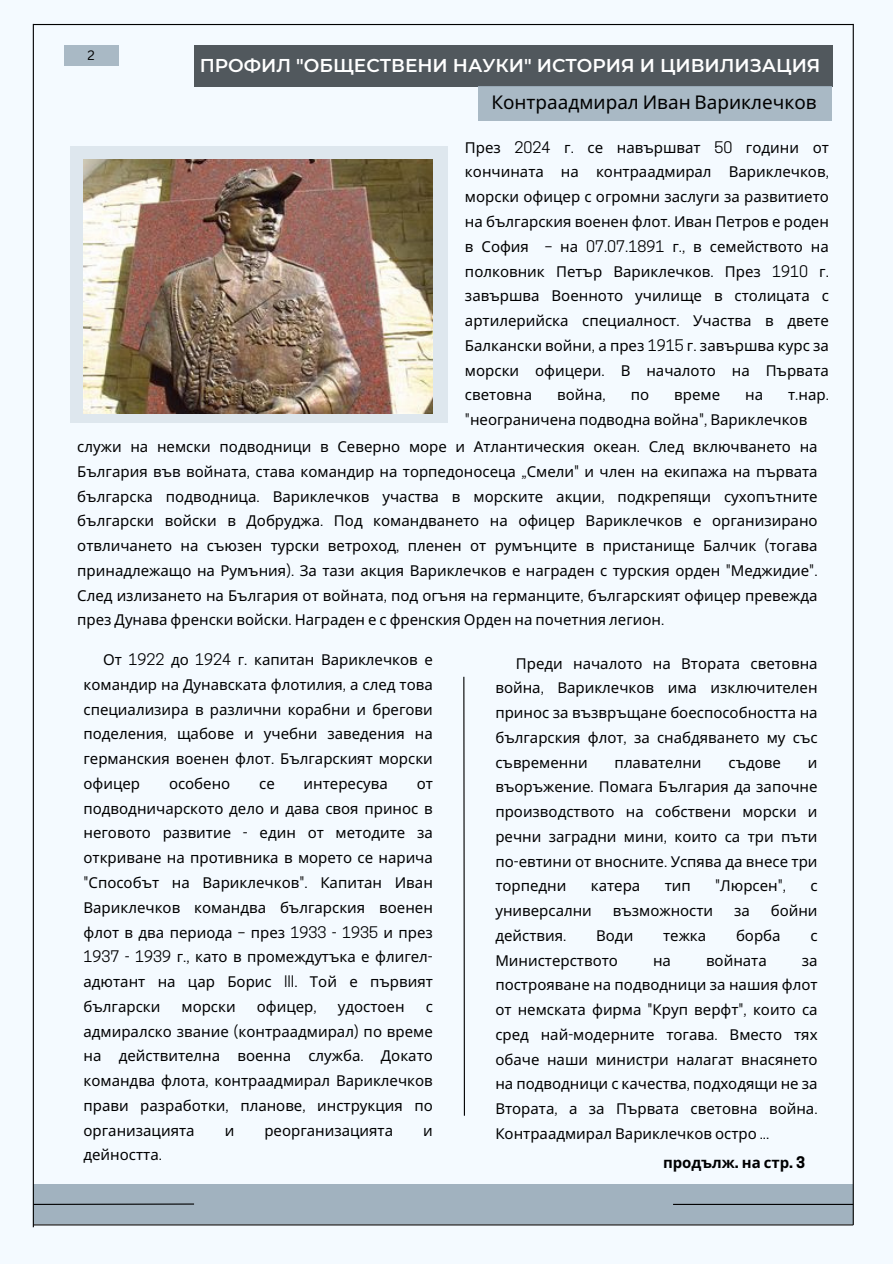
<style>
.page{position:relative;width:893px;height:1264px;background:#fff}
.page>*{position:absolute;margin:0;border:0;box-sizing:border-box;transform-origin:0 0}
.t1{font:18.9px "Noto Sans";color:#000}
.t2{font:600 18.45px "Montserrat";color:#fff}
.t3{font:15px/24.8px "Noto Sans";color:#000;text-align:justify}
.t4{font:700 15px "Noto Sans";color:#000}
.t5{font:13.35px "Canva Sans";color:#000}
.s1{font-family:"Cooper Hewitt"}
</style>
<div class="page">
<div style="left:0;top:0;width:892px;height:1263px;background:#f4faff"></div>
<div style="left:33px;top:1184px;width:819px;height:39px;background:#a1b2bf"></div>
<hr style="left:33px;top:1203px;width:161px;height:1px;background:#000">
<hr style="left:673px;top:1203px;width:180px;height:1px;background:#000">
<hr style="left:33px;top:24px;width:820px;height:1px;background:#000">
<hr style="left:33px;top:24px;width:1px;height:1203px;background:#000">
<hr style="left:852px;top:24px;width:1px;height:1200px;background:#000">
<hr style="left:33px;top:1224px;width:820px;height:1px;background:#000">
<svg style="left:463px;top:676px;width:2px;height:440px"></svg>
<div style="left:70px;top:146px;width:377px;height:277px;background:#dee7ee"></div>
<div style="left:64px;top:45px;width:54px;height:20px;background:#a9b9c5"></div>
<div style="left:194px;top:45px;width:638px;height:42px;background:#51585d"></div>
<div style="left:478px;top:86px;width:353px;height:35px;background:#a9b9c5"></div>
<img style="left:84px;top:159px;width:349px;height:254px">
<p class="t5" style="left:87px;top:46px;width:9px">2</p>
<p class="t2" style="left:200px;top:54px;width:622px">ПРОФИЛ "ОБЩЕСТВЕНИ НАУКИ" ИСТОРИЯ И ЦИВИЛИЗАЦИЯ</p>
<p class="t1" style="left:491px;top:89px;width:327px">Контраадмирал Иван Вариклечков</p>
<h1 class="t3" style="left:465px;top:134px;width:365px">През <span class="s1">2024</span> г<span class="s1">.</span> се навършват <span class="s1">50</span> години от кончината на контраадмирал Вариклечков<span class="s1">, </span>морски офицер с огромни заслуги за развитието на българския военен флот<span class="s1">.</span> Иван Петров е роден в София <span class="s1">–</span> на <span class="s1">07.07.1891</span> г<span class="s1">.,</span> в семейството на полковник Петър Вариклечков<span class="s1">.</span> През <span class="s1">1910</span> г<span class="s1">. </span>завършва Военното училище в столицата с артилерийска специалност<span class="s1">.</span> Участва в двете Балкански войни<span class="s1">,</span> а през <span class="s1">1915</span> г<span class="s1">.</span> завършва курс за морски офицери<span class="s1">.</span> В началото на Първата световна</h1>
<h1 class="t3" style="left:557px;top:382px;width:50px">война<span class="s1">,</span></h1>
<h1 class="t3" style="left:630px;top:382px;width:20px">по</h1>
<h1 class="t3" style="left:674px;top:382px;width:47px">време</h1>
<h1 class="t3" style="left:745px;top:382px;width:19px">на</h1>
<h1 class="t3" style="left:465px;top:382px;width:365px;text-indent:323px">т<span class="s1">.</span>нар<span class="s1">. "</span>неограничена подводна война<span class="s1">",</span> Вариклечков</h1>
<p class="t3" style="left:77px;top:434px;width:741px">служи на немски подводници в Северно море и Атлантическия океан<span class="s1">.</span> След включването на България във войната<span class="s1">,</span> става командир на торпедоносеца <span class="s1">„</span>Смели<span class="s1">"</span> и член на екипажа на първата българска подводница<span class="s1">.</span> Вариклечков участва в морските акции<span class="s1">,</span> подкрепящи сухопътните български войски в Добруджа<span class="s1">.</span> Под командването на офицер Вариклечков е организирано отвличането на съюзен турски ветроход<span class="s1">,</span> пленен от румънците в пристанище Балчик <span class="s1">(</span>тогава принадлежащо на Румъния<span class="s1">).</span> За тази акция Вариклечков е награден с турския орден <span class="s1">"</span>Меджидие<span class="s1">".<br></span>След излизането на България от войната<span class="s1">,</span> под огъня на германците<span class="s1">,</span> българският офицер превежда през Дунава френски войски<span class="s1">.</span> Награден е с френския Орден на почетния легион<span class="s1">.</span></p>
<p class="t3" style="left:83px;top:647px;width:351px;text-indent:20px">От <span class="s1">1922</span> до <span class="s1">1924</span> г<span class="s1">.</span> капитан Вариклечков е командир на Дунавската флотилия<span class="s1">,</span> а след това специализира в различни корабни и брегови поделения<span class="s1">,</span> щабове и учебни заведения на германския военен флот<span class="s1">.</span> Българският морски офицер</p>
<p class="t3" style="left:495px;top:650px;width:324px;text-indent:21px">Преди началото на Втората световна война<span class="s1">,</span> Вариклечков има изключителен принос за възвръщане боеспособността на българския флот<span class="s1">,</span> за снабдяването му със съвременни</p>
<p class="t3" style="left:614px;top:749px;width:88px">плавателни</p>
<p class="t3" style="left:728px;top:749px;width:54px">съдове</p>
<p class="t3" style="left:495px;top:749px;width:324px;text-indent:312px">и въоръжение<span class="s1">.</span> Помага България да започне производството на собствени морски и речни заградни мини<span class="s1">,</span> които са три пъти по<span class="s1">-</span>евтини от вносните<span class="s1">.</span> Успява да внесе три торпедни</p>
<p class="t3" style="left:169px;top:770px;width:63px">особено</p>
<p class="t3" style="left:259px;top:770px;width:17px">се</p>
<p class="t3" style="left:303px;top:770px;width:86px">интересува</p>
<p class="t3" style="left:83px;top:770px;width:351px;text-indent:333px">от подводничарското дело и дава своя принос в неговото развитие <span class="s1">-</span> един от методите за откриване на противника в морето се нарича <span class="s1">"</span>Способът на Вариклечков<span class="s1">".</span> Капитан Иван Вариклечков командва българския военен флот в два периода <span class="s1">–</span> през <span class="s1">1933 - 1935</span> и през <span class="s1">1937 - 1939</span> г<span class="s1">.,</span> като в промеждутъка е флигел&shy;адютант на цар Борис <span class="s1">III.</span> Той е първият български</p>
<p class="t3" style="left:590px;top:873px;width:51px">катера</p>
<p class="t3" style="left:664px;top:873px;width:28px">тип</p>
<p class="t3" style="left:715px;top:873px;width:72px"><span class="s1">"</span>Люрсен<span class="s1">",</span></p>
<p class="t3" style="left:810px;top:873px;width:9px">с</p>
<p class="t3" style="left:495px;top:897px;width:98px">универсални</p>
<p class="t3" style="left:612px;top:897px;width:102px">възможности</p>
<p class="t3" style="left:734px;top:897px;width:17px">за</p>
<p class="t3" style="left:770px;top:897px;width:48px">бойни</p>
<p class="t3" style="left:495px;top:922px;width:72px">действия<span class="s1">.</span></p>
<p class="t3" style="left:596px;top:922px;width:39px">Води</p>
<p class="t3" style="left:663px;top:922px;width:45px">тежка</p>
<p class="t3" style="left:736px;top:922px;width:46px">борба</p>
<p class="t3" style="left:810px;top:922px;width:9px">с</p>
<p class="t3" style="left:495px;top:947px;width:124px">Министерството</p>
<p class="t3" style="left:653px;top:947px;width:19px">на</p>
<p class="t3" style="left:706px;top:947px;width:62px">войната</p>
<p class="t3" style="left:495px;top:947px;width:324px;text-indent:306px">за построяване на подводници за нашия флот от немската фирма <span class="s1">"</span>Круп верфт<span class="s1">",</span> които са сред най<span class="s1">-</span>модерните тогава<span class="s1">.</span> Вместо тях обаче наши министри налагат внасянето на подводници с качества<span class="s1">,</span> подходящи не за Втората<span class="s1">,</span> а за Първата световна война<span class="s1">.<br></span>Контраадмирал Вариклечков остро <span class="s1">...</span></p>
<p class="t3" style="left:181px;top:993px;width:56px">морски</p>
<p class="t3" style="left:257px;top:993px;width:61px">офицер<span class="s1">,</span></p>
<p class="t3" style="left:338px;top:993px;width:68px">удостоен</p>
<p class="t3" style="left:83px;top:993px;width:351px;text-indent:342px">с адмиралско звание <span class="s1">(</span>контраадмирал<span class="s1">)</span> по време на действителна военна служба<span class="s1">.</span> Докато командва флота<span class="s1">,</span> контраадмирал Вариклечков прави разработки<span class="s1">,</span> планове<span class="s1">,</span> инструкция по организацията</p>
<p class="t3" style="left:225px;top:1117px;width:11px">и</p>
<p class="t3" style="left:264px;top:1117px;width:130px">реорганизацията</p>
<p class="t3" style="left:423px;top:1117px;width:11px">и</p>
<p class="t3" style="left:83px;top:1142px;width:80px">дейността<span class="s1">.</span></p>
<p class="t4" style="left:663px;top:1151px;width:144px">продълж<span class="s1">.</span> на стр<span class="s1">. 3</span></p>
</div>
